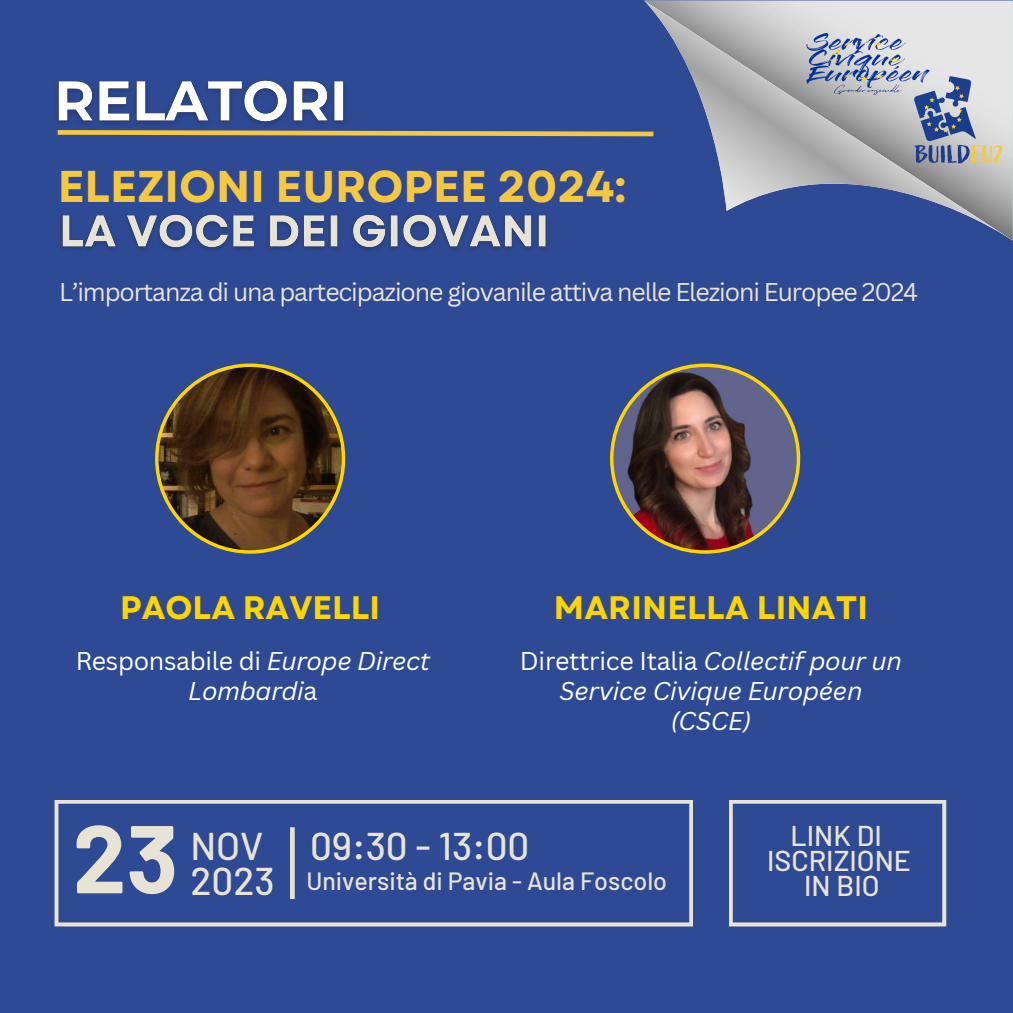
<style>
.page{position:relative;width:1013px;height:1013px;background:#fff}
.page>*{position:absolute;margin:0;border:0;box-sizing:border-box;transform-origin:0 0}
.t1{font:700 96px "Barlow";color:#e8e4d5}
.t2{font:700 44.5px "Garet";color:#f6c840}
.t3{font:500 38.62px "Barlow";color:#e8e4d5}
.t4{font:700 32.5px "Garet";letter-spacing:.005em;color:#ffd500}
.t5{font:500 28.62px "Barlow";color:#e8e4d5}
.t6{font:italic 25px/30px "Canva Sans";letter-spacing:-.01em;color:#fff;text-align:center}
.t7{font:500 25px "Barlow";color:#e8e4d5}
.t8{font:24.88px "Canva Sans";letter-spacing:-.045em;color:#e8e4d5}
.s1{font-style:normal}
</style>
<div class="page">
<div style="left:0;top:0;width:1012px;height:1012px;background:#2f4a94"></div>
<svg style="left:155px;top:363px;width:190px;height:190px"></svg>
<svg style="left:610px;top:363px;width:190px;height:190px"></svg>
<svg style="left:57px;top:130px;width:587px;height:7px"></svg>
<svg style="left:644px;top:1px;width:368px;height:239px"></svg>
<img style="left:900px;top:64px;width:112px;height:113px">
<img style="left:789px;top:34px;width:157px;height:61px">
<svg style="left:54px;top:800px;width:639px;height:126px"></svg>
<svg style="left:729px;top:800px;width:217px;height:126px"></svg>
<div style="left:290px;top:827px;width:5px;height:72px;background:#e8e4d5"></div>
<img style="left:62px;top:214px;width:485px;height:36px">
<img style="left:57px;top:80px;width:297px;height:54px">
<p class="t2" style="left:58px;top:155px;width:570px">ELEZIONI EUROPEE 2024:</p>
<p class="t8" style="left:59px;top:275px;width:860px">L’importanza di una partecipazione giovanile attiva nelle Elezioni Europee 2024</p>
<p class="t4" style="left:120px;top:584px;width:261px">PAOLA RAVELLI</p>
<p class="t6" style="left:76px;top:645px;width:356px"><span class="s1">Responsabile di</span> Europe Direct<br>Lombardi<span class="s1">a</span></p>
<p class="t4" style="left:554px;top:584px;width:316px">MARINELLA LINATI</p>
<p class="t6" style="left:520px;top:645px;width:384px"><span class="s1">Direttrice Italia</span> Collectif pour un<br>Service Civique Européen</p>
<p class="t6" style="left:670px;top:705px;width:82px">(CSCE)</p>
<p class="t1" style="left:73px;top:797px;width:107px">23</p>
<p class="t3" style="left:190px;top:820px;width:75px">NOV</p>
<p class="t3" style="left:190px;top:856px;width:86px">2023</p>
<p class="t3" style="left:310px;top:820px;width:221px">09:30 - 13:00</p>
<p class="t7" style="left:306px;top:864px;width:362px">Università di Pavia - Aula Foscolo</p>
<p class="t5" style="left:790px;top:817px;width:93px">LINK DI</p>
<p class="t5" style="left:767px;top:842px;width:145px">ISCRIZIONE</p>
<p class="t5" style="left:804px;top:867px;width:77px">IN BIO</p>
</div>
